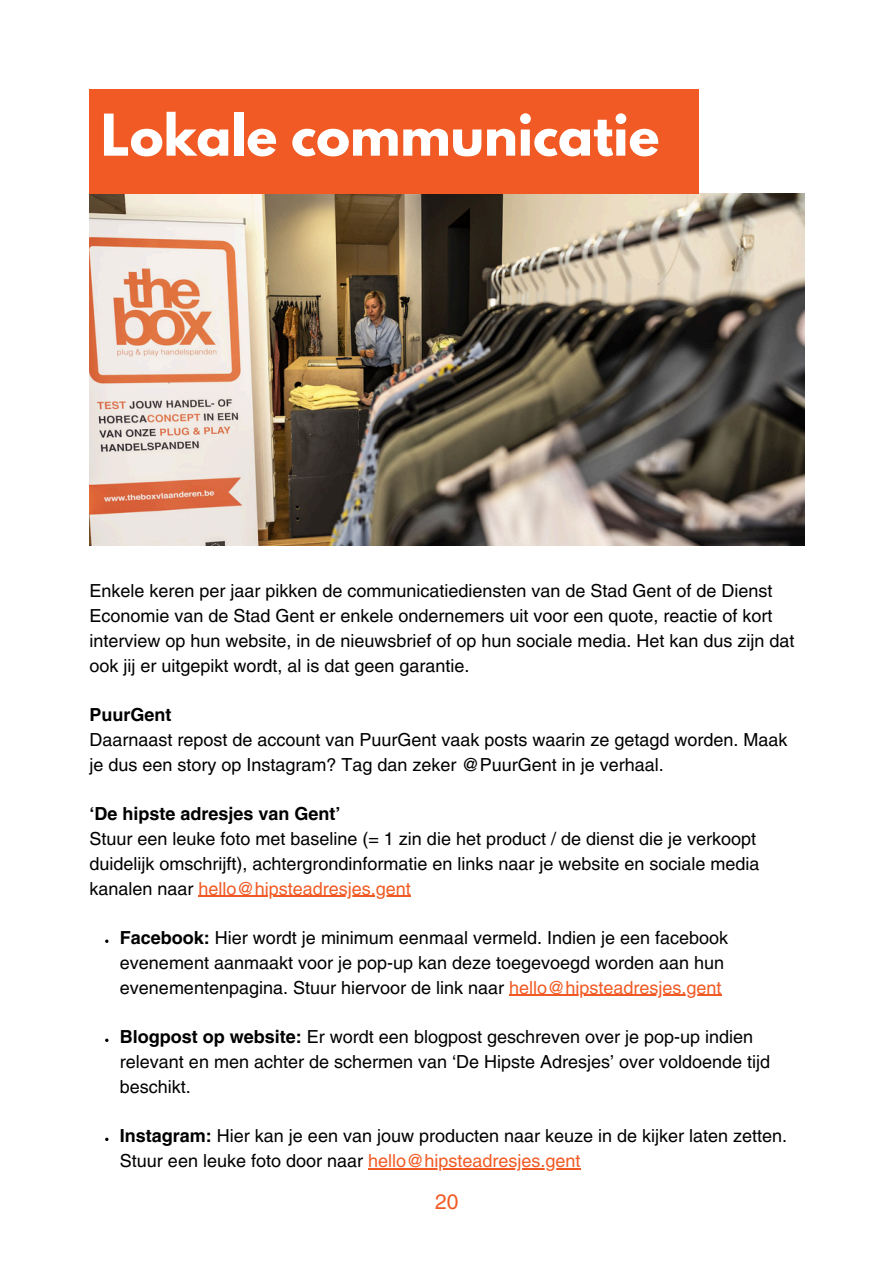
<style>
.page{position:relative;width:894px;height:1264px;background:#fff}
.page>*{position:absolute;margin:0;border:0;box-sizing:border-box;transform-origin:0 0}
.t1{font:700 51px "League Spartan";color:#fff}
.t2{font:21px "Helvetica LT Pro";color:#f15a24}
.t3{font:18px/24.8px "Helvetica LT Pro";color:#000}
.t4{font:700 18px "Helvetica LT Pro";color:#000}
.s1{color:#f15a24}
.s2{font-weight:700}
</style>
<div class="page">
<img style="left:89px;top:194px;width:715px;height:351px">
<hr style="left:198px;top:895px;width:212px;height:1px;background:#f15a24">
<hr style="left:509px;top:994px;width:212px;height:1px;background:#f15a24">
<hr style="left:368px;top:1167px;width:212px;height:2px;background:#f15a24">
<div style="left:89px;top:89px;width:609px;height:105px;background:#f15a24"></div>
<p class="t1" style="left:101px;top:110px;width:560px">Lokale communicatie</p>
<h1 class="t3" style="left:89px;top:580px;width:706px">Enkele keren per jaar pikken de communicatiediensten van de Stad Gent of de Dienst Economie van de Stad Gent er enkele ondernemers uit voor een quote, reactie of kort interview op hun website, in de nieuwsbrief of op hun sociale media. Het kan dus zijn dat ook jij er uitgepikt wordt, al is dat geen garantie.</h1>
<p class="t4" style="left:89px;top:708px;width:83px">PuurGent</p>
<p class="t3" style="left:89px;top:729px;width:699px">Daarnaast repost de account van PuurGent vaak posts waarin ze getagd worden. Maak je dus een story op Instagram? Tag dan zeker @PuurGent in je verhaal.</p>
<p class="t4" style="left:89px;top:807px;width:252px">‘De hipste adresjes van Gent’</p>
<p class="t3" style="left:89px;top:828px;width:671px">Stuur een leuke foto met baseline (= 1 zin die het product / de dienst die je verkoopt duidelijk omschrijft), achtergrondinformatie en links naar je website en sociale media kanalen naar <span class="s1">hello@hipsteadresjes.gent</span></p>
<p class="t3" style="left:120px;top:927px;width:609px"><span class="s2">Facebook:</span> Hier wordt je minimum eenmaal vermeld. Indien je een facebook evenement aanmaakt voor je pop-up kan deze toegevoegd worden aan hun evenementenpagina. Stuur hiervoor de link naar <span class="s1">hello@hipsteadresjes.gent</span></p>
<p class="t3" style="left:120px;top:1026px;width:651px"><span class="s2">Blogpost op website:</span> Er wordt een blogpost geschreven over je pop-up indien relevant en men achter de schermen van ‘De Hipste Adresjes’ over voldoende tijd</p>
<p class="t3" style="left:120px;top:1075px;width:72px">beschikt.</p>
<p class="t3" style="left:120px;top:1125px;width:668px"><span class="s2">Instagram:</span> Hier kan je een van jouw producten naar keuze in de kijker laten zetten.<br>Stuur een leuke foto door naar <span class="s1">hello@hipsteadresjes.gent</span></p>
<p class="t2" style="left:435px;top:1193px;width:25px">20</p>
</div>
